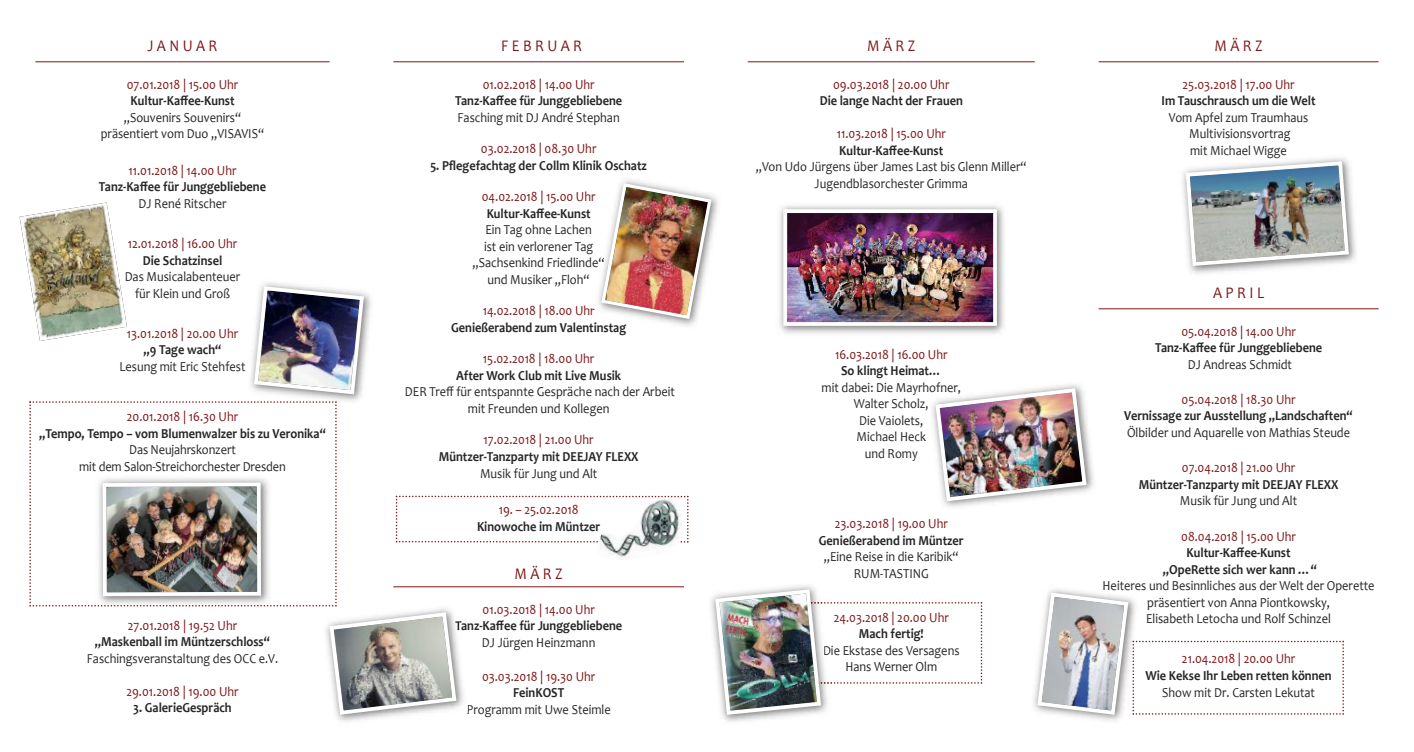
<style>
.page{position:relative;width:1414px;height:752px;background:#fff}
.page>*{position:absolute;margin:0;border:0;box-sizing:border-box;transform-origin:0 0}
.t1{font:16.25px "Candara";letter-spacing:.24em;color:#7e1618;scale:.9 1}
.t2{font:13.75px/16.5px "Candara";color:#272627;text-align:center;scale:.9 1}
.t3{font:700 13.75px/16.5px "Candara";color:#272627;text-align:center;scale:.9 1}
.t4{font:13.75px "Candara";color:#7e1618;scale:.9 1}
</style>
<div class="page">
<hr style="left:393px;top:61px;width:291px;height:1px;background:#7e1618">
<hr style="left:748px;top:61px;width:287px;height:1px;background:#7e1618">
<hr style="left:1098px;top:61px;width:280px;height:1px;background:#7e1618">
<hr style="left:1098px;top:308px;width:280px;height:1px;background:#7e1618">
<hr style="left:35px;top:61px;width:295px;height:1px;background:#7e1618">
<img style="left:1322px;top:158px;width:34px;height:104px">
<img style="left:20px;top:159px;width:1331px;height:557px">
<p class="t1" style="left:147px;top:39px;width:79px">JANUAR</p>
<p class="t4" style="left:127px;top:79px;width:125px">07.01.2018 | 15.00 Uhr</p>
<p class="t3" style="left:130px;top:94px;width:117px">Kultur-Kaffee-Kunst</p>
<p class="t2" style="left:101px;top:110px;width:183px">„Souvenirs Souvenirs“ präsentiert vom Duo „VISAVIS“</p>
<p class="t4" style="left:128px;top:165px;width:121px">11.01.2018 | 14.00 Uhr</p>
<p class="t3" style="left:99px;top:180px;width:187px">Tanz-Kaffee für Junggebliebene</p>
<p class="t2" style="left:138px;top:196px;width:99px">DJ René Ritscher</p>
<p class="t4" style="left:128px;top:238px;width:123px">12.01.2018 | 16.00 Uhr</p>
<p class="t3" style="left:143px;top:253px;width:90px">Die Schatzinsel</p>
<p class="t2" style="left:125px;top:269px;width:130px">Das Musicalabenteuer für Klein und Groß</p>
<p class="t4" style="left:127px;top:328px;width:125px">13.01.2018 | 20.00 Uhr</p>
<p class="t3" style="left:144px;top:343px;width:88px">„9 Tage wach“</p>
<p class="t2" style="left:119px;top:359px;width:142px">Lesung mit Eric Stehfest</p>
<p class="t4" style="left:127px;top:411px;width:125px">20.01.2018 | 16.30 Uhr</p>
<p class="t3" style="left:39px;top:426px;width:320px">„Tempo, Tempo – vom Blumenwalzer bis zu Veronika“</p>
<p class="t2" style="left:79px;top:442px;width:231px">Das Neujahrskonzert<br>mit dem Salon-Streichorchester Dresden</p>
<p class="t4" style="left:128px;top:619px;width:123px">27.01.2018 | 19.52 Uhr</p>
<p class="t3" style="left:95px;top:634px;width:196px">„Maskenball im Müntzerschloss“</p>
<p class="t2" style="left:87px;top:651px;width:214px">Faschingsveranstaltung des OCC e.V.</p>
<p class="t4" style="left:126px;top:685px;width:126px">29.01.2018 | 19.00 Uhr</p>
<p class="t3" style="left:133px;top:700px;width:111px">3. GalerieGespräch</p>
<p class="t1" style="left:501px;top:39px;width:91px">FEBRUAR</p>
<p class="t4" style="left:483px;top:79px;width:126px">01.02.2018 | 14.00 Uhr</p>
<p class="t3" style="left:455px;top:94px;width:187px">Tanz-Kaffee für Junggebliebene</p>
<p class="t2" style="left:458px;top:110px;width:182px">Fasching mit DJ André Stephan</p>
<p class="t4" style="left:481px;top:143px;width:130px">03.02.2018 | 08.30 Uhr</p>
<p class="t3" style="left:430px;top:158px;width:242px">5. Pflegefachtag der Collm Klinik Oschatz</p>
<p class="t4" style="left:482px;top:191px;width:128px">04.02.2018 | 15.00 Uhr</p>
<p class="t3" style="left:487px;top:206px;width:117px">Kultur-Kaffee-Kunst</p>
<p class="t2" style="left:473px;top:223px;width:148px">Ein Tag ohne Lachen<br>ist ein verlorener Tag „Sachsenkind Friedlinde“ und Musiker „Floh“</p>
<p class="t4" style="left:483px;top:305px;width:126px">14.02.2018 | 18.00 Uhr</p>
<p class="t3" style="left:451px;top:320px;width:196px">Genießerabend zum Valentinstag</p>
<p class="t4" style="left:483px;top:353px;width:125px">15.02.2018 | 18.00 Uhr</p>
<p class="t3" style="left:456px;top:368px;width:185px">After Work Club mit Live Musik</p>
<p class="t2" style="left:405px;top:385px;width:302px">DER Treff für entspannte Gespräche nach der Arbeit mit Freunden und Kollegen</p>
<p class="t4" style="left:484px;top:434px;width:124px">17.02.2018 | 21.00 Uhr</p>
<p class="t3" style="left:439px;top:449px;width:223px">Müntzer-Tanzparty mit DEEJAY FLEXX</p>
<p class="t2" style="left:480px;top:466px;width:132px">Musik für Jung und Alt</p>
<p class="t4" style="left:499px;top:504px;width:90px">19. – 25.02.2018</p>
<p class="t3" style="left:477px;top:519px;width:138px">Kinowoche im Müntzer</p>
<p class="t1" style="left:514px;top:567px;width:55px">MÄRz</p>
<p class="t4" style="left:483px;top:603px;width:126px">01.03.2018 | 14.00 Uhr</p>
<p class="t3" style="left:455px;top:618px;width:187px">Tanz-Kaffee für Junggebliebene</p>
<p class="t2" style="left:482px;top:635px;width:128px">DJ Jürgen Heinzmann</p>
<p class="t4" style="left:482px;top:670px;width:127px">03.03.2018 | 19.30 Uhr</p>
<p class="t3" style="left:513px;top:685px;width:58px">FeinKOST</p>
<p class="t2" style="left:466px;top:702px;width:162px">Programm mit Uwe Steimle</p>
<p class="t1" style="left:867px;top:39px;width:55px">MÄRz</p>
<p class="t4" style="left:833px;top:79px;width:131px">09.03.2018 | 20.00 Uhr</p>
<p class="t3" style="left:820px;top:94px;width:161px">Die lange Nacht der Frauen</p>
<p class="t4" style="left:837px;top:128px;width:123px">11.03.2018 | 15.00 Uhr</p>
<p class="t3" style="left:839px;top:143px;width:117px">Kultur-Kaffee-Kunst</p>
<p class="t2" style="left:756px;top:160px;width:302px">„Von Udo Jürgens über James Last bis Glenn Miller“<br>Jugendblasorchester Grimma</p>
<p class="t4" style="left:835px;top:348px;width:126px">16.03.2018 | 16.00 Uhr</p>
<p class="t3" style="left:841px;top:363px;width:113px">So klingt Heimat…</p>
<p class="t2" style="left:821px;top:380px;width:156px">mit dabei: Die Mayrhofner,<br>Walter Scholz,<br>Die Vaiolets,<br>Michael Heck<br>und Romy</p>
<p class="t4" style="left:835px;top:518px;width:127px">23.03.2018 | 19.00 Uhr</p>
<p class="t3" style="left:819px;top:533px;width:162px">Genießerabend im Müntzer</p>
<p class="t2" style="left:824px;top:549px;width:151px">„Eine Reise in die Karibik“<br>RUM-TASTING</p>
<p class="t4" style="left:834px;top:611px;width:129px">24.03.2018 | 20.00 Uhr</p>
<p class="t3" style="left:859px;top:626px;width:74px">Mach fertig!</p>
<p class="t2" style="left:823px;top:643px;width:153px">Die Ekstase des Versagens<br>Hans Werner Olm</p>
<p class="t1" style="left:1214px;top:39px;width:55px">MÄRz</p>
<p class="t4" style="left:1182px;top:79px;width:126px">25.03.2018 | 17.00 Uhr</p>
<p class="t3" style="left:1161px;top:94px;width:173px">Im Tauschrausch um die Welt</p>
<p class="t2" style="left:1169px;top:110px;width:156px">Vom Apfel zum Traumhaus<br>Multivisionsvortrag<br>mit Michael Wigge</p>
<p class="t1" style="left:1213px;top:286px;width:58px">APRIL</p>
<p class="t4" style="left:1181px;top:325px;width:129px">05.04.2018 | 14.00 Uhr</p>
<p class="t3" style="left:1155px;top:340px;width:187px">Tanz-Kaffee für Junggebliebene</p>
<p class="t2" style="left:1188px;top:357px;width:117px">DJ Andreas Schmidt</p>
<p class="t4" style="left:1181px;top:394px;width:128px">05.04.2018 | 18.30 Uhr</p>
<p class="t3" style="left:1124px;top:409px;width:255px">Vernissage zur Ausstellung „Landschaften“</p>
<p class="t2" style="left:1127px;top:425px;width:249px">Ölbilder und Aquarelle von Mathias Steude</p>
<p class="t4" style="left:1182px;top:462px;width:127px">07.04.2018 | 21.00 Uhr</p>
<p class="t3" style="left:1139px;top:477px;width:223px">Müntzer-Tanzparty mit DEEJAY FLEXX</p>
<p class="t2" style="left:1180px;top:493px;width:132px">Musik für Jung und Alt</p>
<p class="t4" style="left:1181px;top:530px;width:129px">08.04.2018 | 15.00 Uhr</p>
<p class="t3" style="left:1163px;top:545px;width:173px">Kultur-Kaffee-Kunst „Operette sich wer kann …“</p>
<p class="t2" style="left:1102px;top:578px;width:304px">Heiteres und Besinnliches aus der Welt der Operette präsentiert von Anna Piontkowsky,<br>Elisabeth Letocha und Rolf Schinzel</p>
<p class="t4" style="left:1182px;top:653px;width:127px">21.04.2018 | 20.00 Uhr</p>
<p class="t3" style="left:1145px;top:668px;width:208px">Wie Kekse Ihr Leben retten können</p>
<p class="t2" style="left:1162px;top:684px;width:171px">Show mit Dr. Carsten Lekutat</p>
</div>
